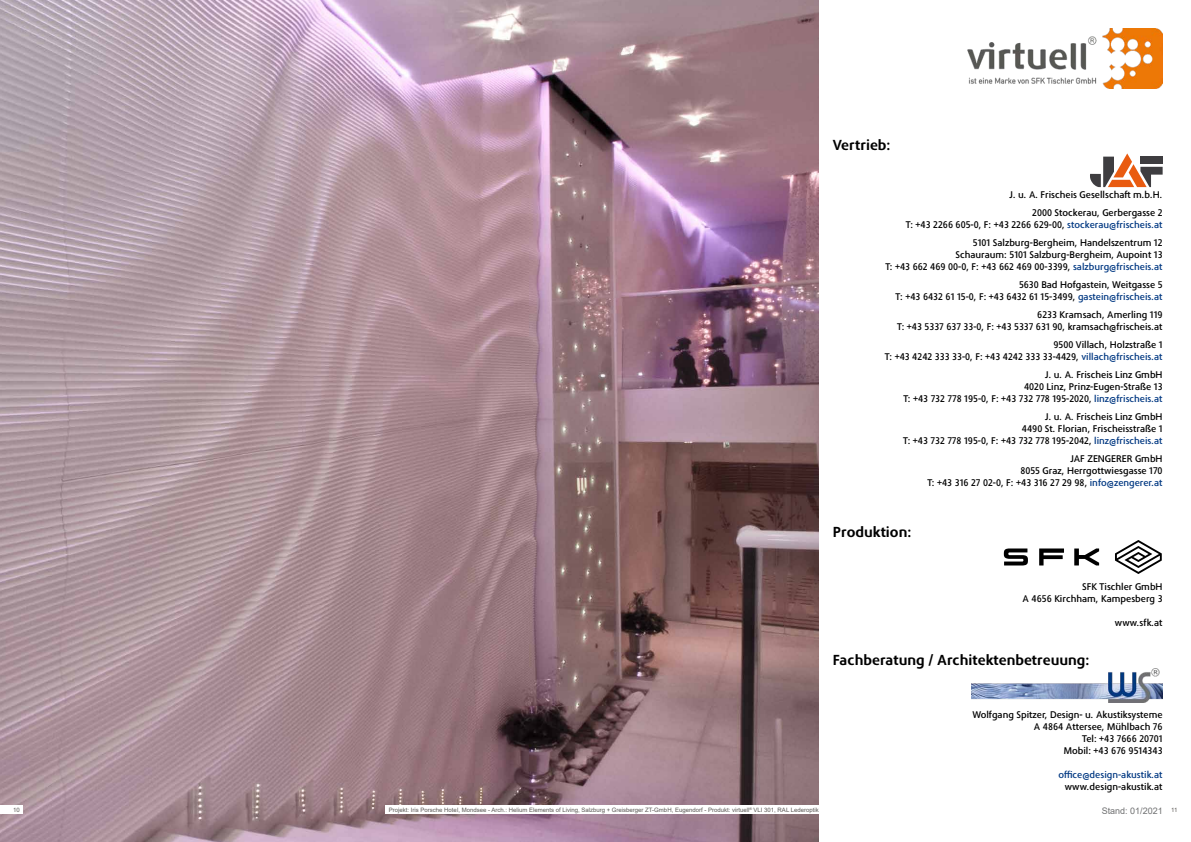
<style>
.page{position:relative;width:1191px;height:842px;background:#fff}
.page>*{position:absolute;margin:0;border:0;box-sizing:border-box;transform-origin:0 0}
.t1{font:700 15px "Phoenica";color:#000}
.t2{font:500 10px/12px "Phoenica";color:#000;text-align:right}
.t3{font:500 10px "Phoenica";color:#003882}
.t4{font:9px "Arial";color:#707172}
.t5{font:6px "Arial";color:#595653}
.s1{color:#003882}
</style>
<div class="page">
<img style="left:0;top:0;width:819px;height:842px">
<div style="left:0;top:805px;width:23px;height:9px;background:#fff"></div>
<div style="left:385px;top:805px;width:436px;height:9px;background:#fff"></div>
<svg style="left:1115px;top:540px;width:46px;height:34px"></svg>
<svg style="left:1039px;top:548px;width:25px;height:17px"></svg>
<svg style="left:1003px;top:548px;width:25px;height:17px"></svg>
<svg style="left:1074px;top:548px;width:25px;height:17px"></svg>
<svg style="left:1090px;top:153px;width:72px;height:34px"></svg>
<img style="left:967px;top:28px;width:195px;height:61px">
<img style="left:972px;top:668px;width:190px;height:34px">
<h1 class="t1" style="left:833px;top:136px;width:59px">Vertrieb:</h1>
<p class="t2" style="left:1009px;top:186px;width:155px;line-height:18px">J. u. A. Frischeis Gesellschaft m.b.H.<br>2000 Stockerau, Gerbergasse 2</p>
<p class="t2" style="left:905px;top:216px;width:258px;line-height:18px">T: +43 2266 605-0, F: +43 2266 629-00, <span class="s1">stockerau@frischeis.at<br></span>5101 Salzburg-Bergheim, Handelszentrum 12</p>
<p class="t2" style="left:885px;top:249px;width:279px">Schauraum: 5101 Salzburg-Bergheim, Aupoint 13<br>T: +43 662 469 00-0, F: +43 662 469 00-3399, <span class="s1">salzburg@frischeis.at</span></p>
<p class="t2" style="left:895px;top:279px;width:268px">5630 Bad Hofgastein, Weitgasse 5<br>T: +43 6432 61 15-0, F: +43 6432 61 15-3499, <span class="s1">gastein@frischeis.at</span></p>
<p class="t2" style="left:897px;top:309px;width:267px">6233 Kramsach, Amerling 119<br>T: +43 5337 637 33-0, F: +43 5337 631 90, kramsach@frischeis.at</p>
<p class="t2" style="left:885px;top:339px;width:279px">9500 Villach, Holzstraße 1<br>T: +43 4242 333 33-0, F: +43 4242 333 33-4429, <span class="s1">villach@frischeis.at</span></p>
<p class="t2" style="left:903px;top:369px;width:261px">J. u. A. Frischeis Linz GmbH<br>4020 Linz, Prinz-Eugen-Straße 13<br>T: +43 732 778 195-0, F: +43 732 778 195-2020, <span class="s1">linz@frischeis.at</span></p>
<p class="t2" style="left:903px;top:411px;width:261px">J. u. A. Frischeis Linz GmbH<br>4490 St. Florian, Frischeisstraße 1<br>T: +43 732 778 195-0, F: +43 732 778 195-2042, <span class="s1">linz@frischeis.at</span></p>
<p class="t2" style="left:927px;top:453px;width:237px">JAF ZENGERER GmbH<br>8055 Graz, Herrgottwiesgasse 170<br>T: +43 316 27 02-0, F: +43 316 27 29 98, <span class="s1">info@zengerer.at</span></p>
<h1 class="t1" style="left:833px;top:523px;width:80px">Produktion:</h1>
<p class="t2" style="left:1022px;top:581px;width:141px">SFK Tischler GmbH<br>A 4656 Kirchham, Kampesberg 3</p>
<p class="t2" style="left:1114px;top:617px;width:49px">www.sfk.at</p>
<h1 class="t1" style="left:832px;top:651px;width:258px">Fachberatung / Architektenbetreuung:</h1>
<p class="t2" style="left:972px;top:709px;width:192px">Wolfgang Spitzer, Design- u. Akustiksysteme<br>A 4864 Attersee, Mühlbach 76<br>Tel: +43 7666 20701<br>Mobil: +43 676 9514343</p>
<p class="t3" style="left:1058px;top:769px;width:106px">office@design-akustik.at</p>
<p class="t2" style="left:1064px;top:781px;width:99px">www.design-akustik.at</p>
<p class="t4" style="left:1101px;top:804px;width:63px">Stand: 01/2021</p>
<p class="t5" style="left:13px;top:805px;width:8px">10</p>
<p class="t5" style="left:389px;top:805px;width:431px">Projekt: Iris Porsche Hotel, Mondsee - Arch.: Helium Elements of Living, Salzburg + Greisberger ZT-GmbH, Eugendorf - Produkt: virtuell<sup>®</sup> VLI 301, RAL Lederoptik</p>
<p class="t5" style="left:1171px;top:805px;width:8px">11</p>
</div>
